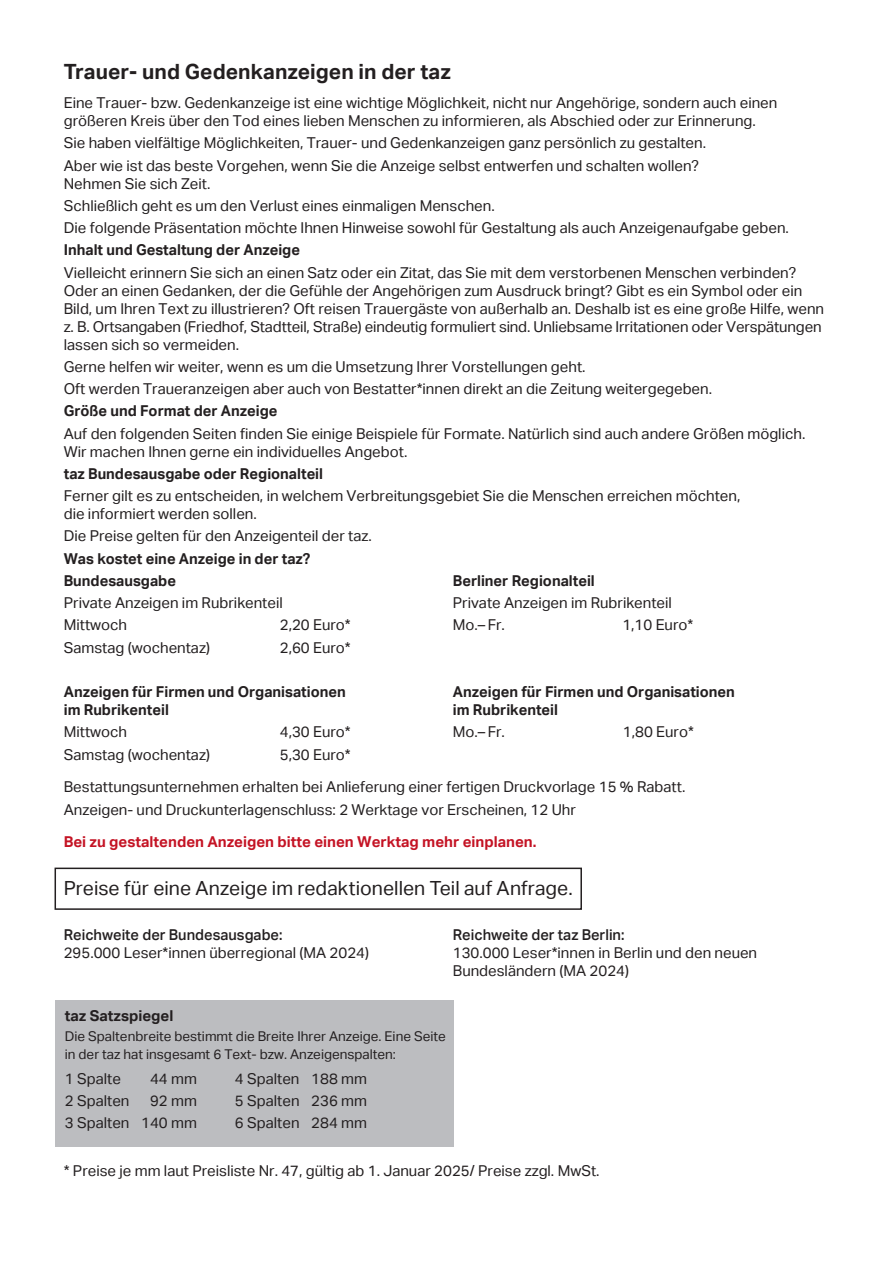
<style>
.page{position:relative;width:893px;height:1263px;background:#fff}
.page>*{position:absolute;margin:0;border:0;box-sizing:border-box;transform-origin:0 0}
.t1{font:700 21px "Aktiv Grotesk";letter-spacing:.005em;color:#231f20}
.t2{font:19.5px "Aktiv Grotesk";letter-spacing:.005em;color:#231f20}
.t3{font:15px/18px "Aktiv Grotesk";color:#231f20}
.t4{font:700 15px/18px "Aktiv Grotesk";color:#231f20}
.t5{font:700 15px "Aktiv Grotesk";color:#c41324}
.t6{font:500 15px "Aktiv Grotesk";color:#231f20}
.t7{font:13.5px/18px "Aktiv Grotesk";color:#231f20}
.s1{color:#fff}
</style>
<div class="page">
<div style="left:55px;top:867px;width:527px;height:43px;border:2px solid #231f20"></div>
<div style="left:56px;top:1000px;width:398px;height:147px;background:#bcbdc0"></div>
<h1 class="t1" style="left:64px;top:60px;width:389px">Trauer- und Gedenkanzeigen in der taz</h1>
<p class="t3" style="left:64px;top:94px;width:715px">Eine Trauer- bzw. Gedenkanzeige ist eine wichtige Möglichkeit, nicht nur Angehörige, sondern auch einen größeren Kreis über den Tod eines lieben Menschen zu informieren, als Abschied oder zur Erinnerung.</p>
<p class="t3" style="left:64px;top:132px;width:644px;line-height:22.2px">Sie haben vielfältige Möglichkeiten, Trauer- und Gedenkanzeigen ganz persönlich zu gestalten.<br>Aber wie ist das beste Vorgehen, wenn Sie die Anzeige selbst entwerfen und schalten wollen?</p>
<p class="t3" style="left:64px;top:172px;width:727px;line-height:22.2px">Nehmen Sie sich Zeit.<br>Schließlich geht es um den Verlust eines einmaligen Menschen.<br>Die folgende Präsentation möchte Ihnen Hinweise sowohl für Gestaltung als auch Anzeigenaufgabe geben.</p>
<p class="t4" style="left:64px;top:241px;width:238px">Inhalt und Gestaltung der Anzeige</p>
<p class="t3" style="left:64px;top:263px;width:762px">Vielleicht erinnern Sie sich an einen Satz oder ein Zitat, das Sie mit dem verstorbenen Menschen verbinden?<br>Oder an einen Gedanken, der die Gefühle der Angehörigen zum Ausdruck bringt? Gibt es ein Symbol oder ein Bild, um Ihren Text zu illustrieren? Oft reisen Trauergäste von außerhalb an. Deshalb ist es eine große Hilfe, wenn z. B. Ortsangaben (Friedhof, Stadtteil, Straße) eindeutig formuliert sind. Unliebsame Irritationen oder Verspätungen lassen sich so vermeiden.</p>
<p class="t3" style="left:64px;top:356px;width:650px;line-height:22.2px">Gerne helfen wir weiter, wenn es um die Umsetzung Ihrer Vorstellungen geht.<br>Oft werden Traueranzeigen aber auch von Bestatter*innen direkt an die Zeitung weitergegeben.</p>
<p class="t4" style="left:64px;top:402px;width:215px">Größe und Format der Anzeige</p>
<p class="t3" style="left:64px;top:424px;width:743px">Auf den folgenden Seiten finden Sie einige Beispiele für Formate. Natürlich sind auch andere Größen möglich.<br>Wir machen Ihnen gerne ein individuelles Angebot.</p>
<p class="t4" style="left:64px;top:465px;width:261px">taz Bundesausgabe oder Regionalteil</p>
<p class="t3" style="left:64px;top:487px;width:678px">Ferner gilt es zu entscheiden, in welchem Verbreitungsgebiet Sie die Menschen erreichen möchten, die informiert werden sollen.</p>
<p class="t3" style="left:64px;top:527px;width:310px">Die Preise gelten für den Anzeigenteil der taz.</p>
<p class="t4" style="left:64px;top:547px;width:248px;line-height:22.2px">Was kostet eine Anzeige in der taz?<br>Bundesausgabe</p>
<p class="t3" style="left:64px;top:592px;width:221px;line-height:22.2px">Private Anzeigen im Rubrikenteil<br>Mittwoch</p>
<p class="t4" style="left:453px;top:572px;width:143px">Berliner Regionalteil</p>
<p class="t3" style="left:453px;top:592px;width:220px;line-height:22.2px">Private Anzeigen im Rubrikenteil<br>Mo.– Fr.</p>
<p class="t3" style="left:280px;top:616px;width:73px">2,20 Euro*</p>
<p class="t3" style="left:622px;top:616px;width:73px">1,10 Euro*</p>
<p class="t3" style="left:64px;top:638px;width:148px">Samstag (wochentaz)</p>
<p class="t3" style="left:280px;top:638px;width:73px">2,60 Euro*</p>
<p class="t4" style="left:64px;top:683px;width:284px">Anzeigen für Firmen und Organisationen im Rubrikenteil</p>
<p class="t3" style="left:64px;top:723px;width:65px">Mittwoch</p>
<p class="t3" style="left:280px;top:723px;width:73px">4,30 Euro*</p>
<p class="t3" style="left:64px;top:745px;width:148px">Samstag (wochentaz)</p>
<p class="t3" style="left:280px;top:745px;width:73px">5,30 Euro*</p>
<p class="t4" style="left:453px;top:683px;width:284px">Anzeigen für Firmen und Organisationen im Rubrikenteil</p>
<p class="t3" style="left:453px;top:723px;width:54px">Mo.– Fr.</p>
<p class="t3" style="left:623px;top:723px;width:73px">1,80 Euro*</p>
<p class="t3" style="left:64px;top:776px;width:623px;line-height:22.2px">Bestattungsunternehmen erhalten bei Anlieferung einer fertigen Druckvorlage 15 % Rabatt.<br>Anzeigen- und Druckunterlagenschluss: 2 Werktage vor Erscheinen, 12 Uhr</p>
<p class="t5" style="left:64px;top:833px;width:474px">Bei zu gestaltenden Anzeigen bitte einen Werktag mehr einplanen.</p>
<h2 class="t2" style="left:64px;top:877px;width:510px">Preise für eine Anzeige im redaktionellen Teil auf Anfrage.</h2>
<p class="t6" style="left:64px;top:925px;width:220px">Reichweite der Bundesausgabe:</p>
<p class="t3" style="left:64px;top:943px;width:307px">295.000 Leser*innen überregional (MA 2024)</p>
<p class="t6" style="left:453px;top:925px;width:173px">Reichweite der taz Berlin:</p>
<p class="t3" style="left:453px;top:943px;width:306px">130.000 Leser*innen in Berlin und den neuen<br>Bundesländern (MA 2024) <span class="s1">te</span></p>
<p class="t4" style="left:65px;top:1007px;width:110px">taz Satzspiegel</p>
<p class="t7" style="left:65px;top:1028px;width:382px">Die Spaltenbreite bestimmt die Breite Ihrer Anzeige. Eine Seite in der taz hat insgesamt 6 Text- bzw. Anzeigenspalten:</p>
<p class="t3" style="left:65px;top:1069px;width:58px">1 Spalte</p>
<p class="t3" style="left:150px;top:1069px;width:48px">44 mm</p>
<p class="t3" style="left:235px;top:1069px;width:134px">4 Spalten 188 mm</p>
<p class="t3" style="left:65px;top:1092px;width:66px">2 Spalten</p>
<p class="t3" style="left:150px;top:1092px;width:48px">92 mm</p>
<p class="t3" style="left:235px;top:1092px;width:134px">5 Spalten 236 mm</p>
<p class="t3" style="left:65px;top:1114px;width:134px">3 Spalten 140 mm</p>
<p class="t3" style="left:235px;top:1114px;width:134px">6 Spalten 284 mm</p>
<p class="t3" style="left:64px;top:1162px;width:537px">* Preise je mm laut Preisliste Nr. 47, gültig ab 1. Januar 2025/ Preise zzgl. MwSt.</p>
</div>
